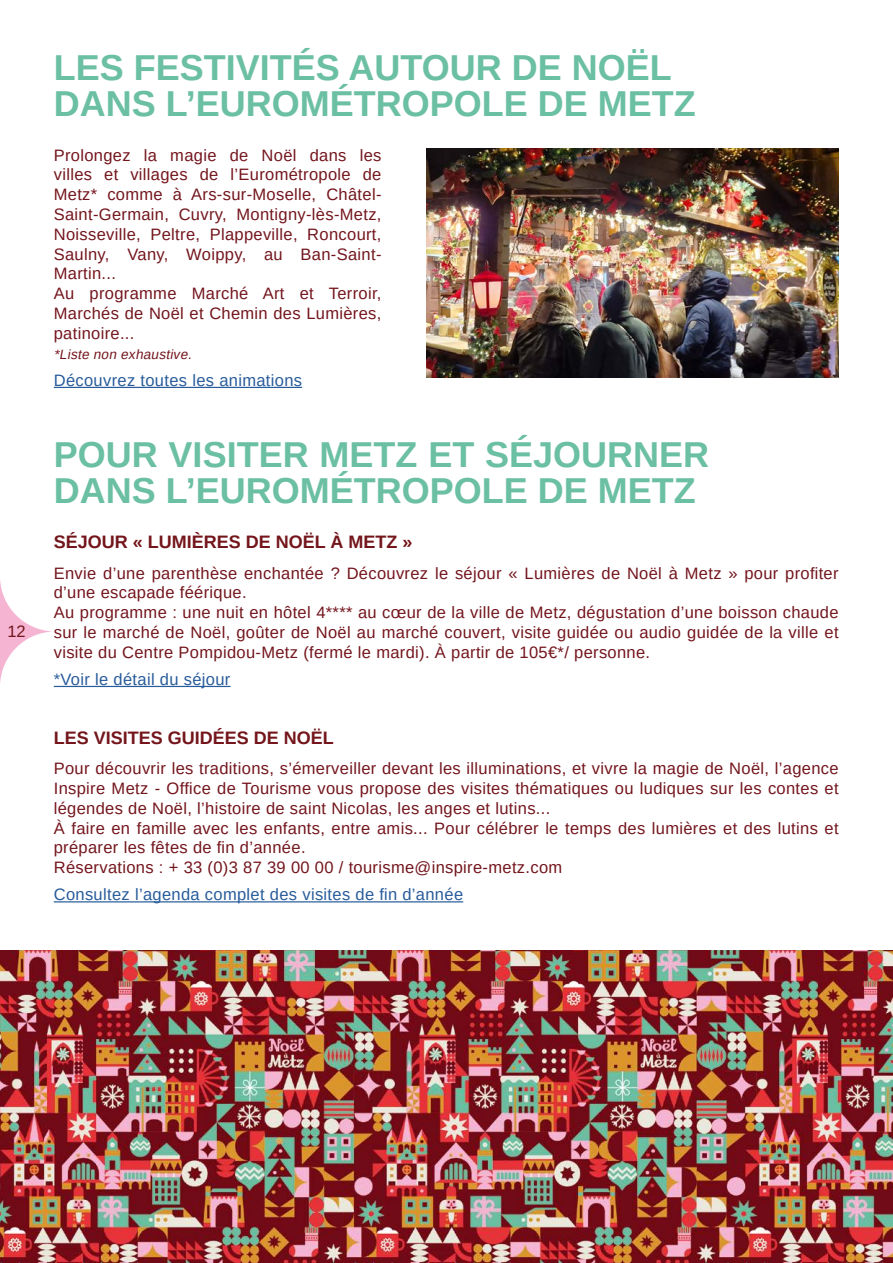
<style>
.page{position:relative;width:893px;height:1263px;background:#fff}
.page>*{position:absolute;margin:0;border:0;box-sizing:border-box;transform-origin:0 0}
.t1{font:700 36px/36px "Arimo";color:#6bbfa3}
.t2{font:700 18px "Arimo";color:#73151a}
.t3{font:16.5px/19.8px "Arimo";letter-spacing:.02em;color:#73151c}
.t4{font:16.5px "Arimo";letter-spacing:.02em;color:#275b9b}
.t5{font:16.5px "Arimo";color:#73151b}
.t6{font:italic 13.5px "Arimo";color:#73151c}
</style>
<div class="page">
<svg style="left:0;top:580px;width:52px;height:103px"></svg>
<hr style="left:54px;top:686px;width:176px;height:1px;background:#275b9b">
<hr style="left:54px;top:901px;width:409px;height:1px;background:#275b9b">
<hr style="left:54px;top:387px;width:248px;height:1px;background:#275b9b">
<img style="left:0;top:950px;width:893px;height:313px">
<img style="left:427px;top:149px;width:412px;height:229px">
<p class="t5" style="left:7px;top:621px;width:20px">12</p>
<h1 class="t1" style="left:54px;top:50px;width:644px">LES FESTIVITÉS AUTOUR DE NOËL<br>DANS L’EUROMÉTROPOLE DE METZ</h1>
<p class="t3" style="left:54px;top:145px;width:329px">Prolongez la magie de Noël dans les villes et villages de l’Eurométropole de Metz* comme à Ars-sur-Moselle, Châtel-Saint-Germain, Cuvry, Montigny-lès-Metz, Noisseville, Peltre, Plappeville, Roncourt, Saulny, Vany, Woippy, au Ban-Saint-Martin...<br>Au programme Marché Art et Terroir, Marchés de Noël et Chemin des Lumières, patinoire...</p>
<p class="t6" style="left:54px;top:345px;width:142px">*Liste non exhaustive.</p>
<p class="t4" style="left:54px;top:369px;width:250px">Découvrez toutes les animations</p>
<h1 class="t1" style="left:54px;top:437px;width:657px">POUR VISITER METZ ET SÉJOURNER<br>DANS L’EUROMÉTROPOLE DE METZ</h1>
<p class="t2" style="left:54px;top:530px;width:360px">SÉJOUR « LUMIÈRES DE NOËL À METZ »</p>
<p class="t3" style="left:54px;top:563px;width:786px">Envie d’une parenthèse enchantée ? Découvrez le séjour « Lumières de Noël à Metz » pour profiter d’une escapade féérique.<br>Au programme : une nuit en hôtel 4**** au cœur de la ville de Metz, dégustation d’une boisson chaude sur le marché de Noël, goûter de Noël au marché couvert, visite guidée ou audio guidée de la ville et visite du Centre Pompidou-Metz (fermé le mardi). À partir de 105€*/ personne.</p>
<p class="t4" style="left:54px;top:668px;width:178px">*Voir le détail du séjour</p>
<p class="t2" style="left:54px;top:725px;width:282px">LES VISITES GUIDÉES DE NOËL</p>
<p class="t3" style="left:54px;top:759px;width:786px">Pour découvrir les traditions, s’émerveiller devant les illuminations, et vivre la magie de Noël, l’agence Inspire Metz - Office de Tourisme vous propose des visites thématiques ou ludiques sur les contes et légendes de Noël, l’histoire de saint Nicolas, les anges et lutins...<br>À faire en famille avec les enfants, entre amis... Pour célébrer le temps des lumières et des lutins et préparer les fêtes de fin d’année.<br>Réservations : + 33 (0)3 87 39 00 00 / tourisme@inspire-metz.com</p>
<p class="t4" style="left:54px;top:884px;width:411px">Consultez l’agenda complet des visites de fin d’année</p>
</div>
